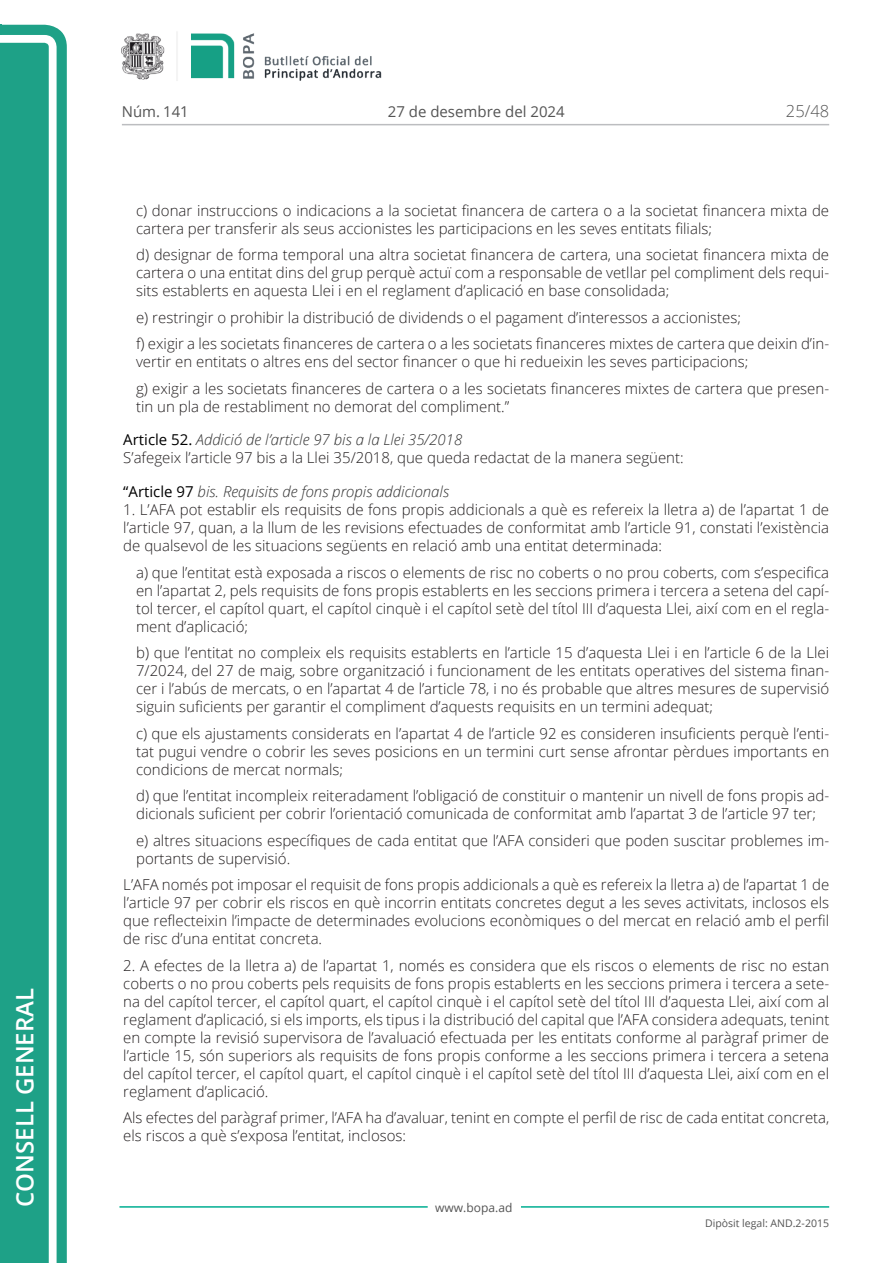
<style>
.page{position:relative;width:893px;height:1263px;background:#fff}
.page>*{position:absolute;margin:0;border:0;box-sizing:border-box;transform-origin:0 0}
.t1{font:600 24px "Open Sans";color:#fff}
.t2{font:300 16.5px "Open Sans";color:#545454}
.Body_text_i{font:300 15px/18px "Open Sans";color:#231f20}
.Body_text{font:300 15px/18px "Open Sans";color:#231f20;text-align:justify}
.Titol_7{font:italic 300 15px "Open Sans";color:#303030}
.t3{font:15px "Open Sans";color:#545454}
.t4{font:12px "Open Sans";color:#545454}
.t5{font:10.5px "Open Sans";color:#545454}
.s1{font-weight:400;font-style:normal;color:#000}
</style>
<div class="page">
<svg style="left:0;top:25px;width:67px;height:1238px;fill:#1ea187"></svg>
<div style="left:0;top:43px;width:49px;height:1220px;background:#1ea187"></div>
<img style="left:122px;top:32px;width:260px;height:49px">
<hr style="left:119px;top:1206px;width:309px;height:2px;background:#00ae91">
<hr style="left:521px;top:1206px;width:308px;height:2px;background:#00ae91">
<hr style="left:122px;top:124px;width:707px;height:1px;background:#bcbdc0">
<h1 class="t1" style="left:8px;top:1207px;width:220px;rotate:-90deg">Consell General</h1>
<p class="t3" style="left:122px;top:102px;width:68px">Núm. 141</p>
<p class="t3" style="left:388px;top:102px;width:178px">27 de desembre del 2024</p>
<p class="t2" style="left:786px;top:100px;width:45px">25/48</p>
<p class="Body_text_i" style="left:136px;top:201px;width:695px">c) donar instruccions o indicacions a la societat financera de cartera o a la societat financera mixta de cartera per transferir als seus accionistes les participacions en les seves entitats filials;</p>
<p class="Body_text_i" style="left:136px;top:245px;width:695px;text-align:justify">d) designar de forma temporal una altra societat financera de cartera, una societat financera mixta de cartera o una entitat dins del grup perquè actuï com a responsable de vetllar pel compliment dels requi&shy;sits establerts en aquesta Llei i en el reglament d’aplicació en base consolidada;</p>
<p class="Body_text_i" style="left:136px;top:308px;width:606px">e) restringir o prohibir la distribució de dividends o el pagament d’interessos a accionistes;</p>
<p class="Body_text_i" style="left:136px;top:334px;width:695px">f) exigir a les societats financeres de cartera o a les societats financeres mixtes de cartera que deixin d’in&shy;vertir en entitats o altres ens del sector financer o que hi redueixin les seves participacions;</p>
<p class="Body_text_i" style="left:136px;top:379px;width:695px">g) exigir a les societats financeres de cartera o a les societats financeres mixtes de cartera que presen&shy;tin un pla de restabliment no demorat del compliment.”</p>
<p class="Titol_7" style="left:123px;top:430px;width:341px"><span class="s1">Article 52.</span> Addició de l’article 97 bis a la Llei 35/2018</p>
<p class="Body_text" style="left:123px;top:449px;width:562px">S’afegeix l’article 97 bis a la Llei 35/2018, que queda redactat de la manera següent:</p>
<p class="Titol_7" style="left:123px;top:481px;width:327px"><span class="s1">“Article 97</span> bis. Requisits de fons propis addicionals</p>
<p class="Body_text" style="left:123px;top:500px;width:707px">1. L’AFA pot establir els requisits de fons propis addicionals a què es refereix la lletra a) de l’apartat 1 de l’article 97, quan, a la llum de les revisions efectuades de conformitat amb l’article 91, constati l’existència de qualsevol de les situacions següents en relació amb una entitat determinada:</p>
<p class="Body_text_i" style="left:136px;top:563px;width:695px;text-align:justify">a) que l’entitat està exposada a riscos o elements de risc no coberts o no prou coberts, com s’especifica en l’apartat 2, pels requisits de fons propis establerts en les seccions primera i tercera a setena del capí&shy;tol tercer, el capítol quart, el capítol cinquè i el capítol setè del títol III d’aquesta Llei, així com en el regla&shy;ment d’aplicació;</p>
<p class="Body_text_i" style="left:136px;top:643px;width:695px;text-align:justify">b) que l’entitat no compleix els requisits establerts en l’article 15 d’aquesta Llei i en l’article 6 de la Llei 7/2024, del 27 de maig, sobre organització i funcionament de les entitats operatives del sistema finan&shy;cer i l’abús de mercats, o en l’apartat 4 de l’article 78, i no és probable que altres mesures de supervisió siguin suficients per garantir el compliment d’aquests requisits en un termini adequat;</p>
<p class="Body_text_i" style="left:136px;top:724px;width:695px;text-align:justify">c) que els ajustaments considerats en l’apartat 4 de l’article 92 es consideren insuficients perquè l’enti&shy;tat pugui vendre o cobrir les seves posicions en un termini curt sense afrontar pèrdues importants en condicions de mercat normals;</p>
<p class="Body_text_i" style="left:136px;top:786px;width:695px">d) que l’entitat incompleix reiteradament l’obligació de constituir o mantenir un nivell de fons propis ad&shy;dicionals suficient per cobrir l’orientació comunicada de conformitat amb l’apartat 3 de l’article 97 ter;</p>
<p class="Body_text_i" style="left:136px;top:831px;width:695px">e) altres situacions específiques de cada entitat que l’AFA consideri que poden suscitar problemes im&shy;portants de supervisió.</p>
<p class="Body_text" style="left:123px;top:875px;width:708px">L’AFA només pot imposar el requisit de fons propis addicionals a què es refereix la lletra a) de l’apartat 1 de l’article 97 per cobrir els riscos en què incorrin entitats concretes degut a les seves activitats, inclosos els que reflecteixin l’impacte de determinades evolucions econòmiques o del mercat en relació amb el perfil de risc d’una entitat concreta.</p>
<p class="Body_text" style="left:123px;top:956px;width:708px">2. A efectes de la lletra a) de l’apartat 1, només es considera que els riscos o elements de risc no estan coberts o no prou coberts pels requisits de fons propis establerts en les seccions primera i tercera a sete&shy;na del capítol tercer, el capítol quart, el capítol cinquè i el capítol setè del títol III d’aquesta Llei, així com al reglament d’aplicació, si els imports, els tipus i la distribució del capital que l’AFA considera adequats, tenint en compte la revisió supervisora de l’avaluació efectuada per les entitats conforme al paràgraf primer de l’article 15, són superiors als requisits de fons propis conforme a les seccions primera i tercera a setena del capítol tercer, el capítol quart, el capítol cinquè i el capítol setè del títol III d’aquesta Llei, així com en el reglament d’aplicació.</p>
<p class="Body_text" style="left:123px;top:1108px;width:707px">Als efectes del paràgraf primer, l’AFA ha d’avaluar, tenint en compte el perfil de risc de cada entitat concreta, els riscos a què s’exposa l’entitat, inclosos:</p>
<p class="t4" style="left:435px;top:1199px;width:79px">www.bopa.ad</p>
<p class="t5" style="left:705px;top:1216px;width:125px">Dipòsit legal: AND.2-2015</p>
</div>
